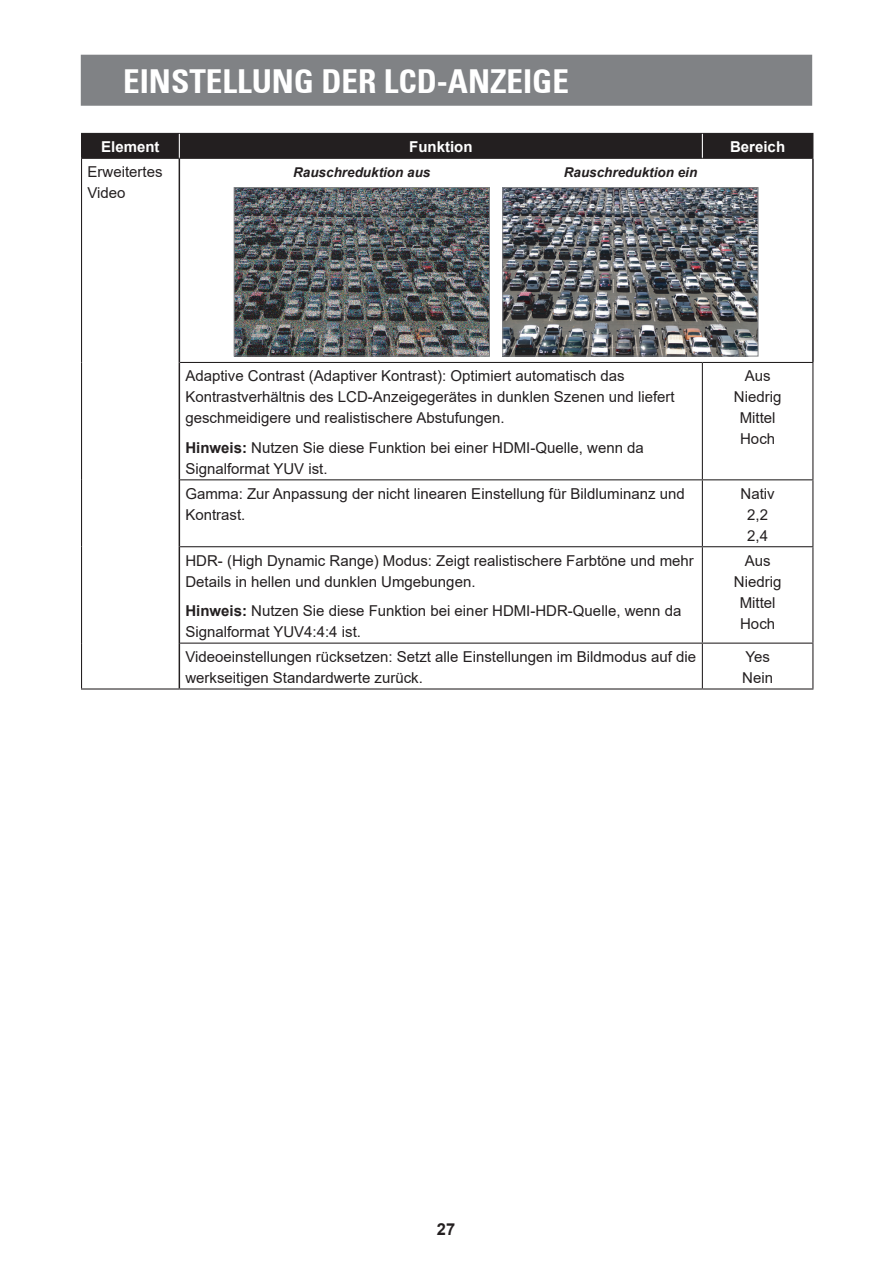
<style>
.page{position:relative;width:893px;height:1263px;background:#fff}
.page>*{position:absolute;margin:0;border:0;box-sizing:border-box;transform-origin:0 0}
.t1{font:700 condensed 33px "Univers 67";color:#fff}
.t2{font:700 16.5px "Arial";color:#231f20}
.t3{font:15px/21px "Arial";color:#231f20}
.t4{font:700 15px "Arial";color:#fff}
.t5{font:italic 700 13.5px "Arial";color:#231f20}
.s1{font-weight:700}
</style>
<div class="page">
<div style="left:81px;top:55px;width:731px;height:51px;background:#808285;border:2px solid #808285"></div>
<hr style="left:81px;top:158px;width:98px;height:1px;background:#231f20">
<hr style="left:81px;top:159px;width:1px;height:203px;background:#231f20">
<hr style="left:179px;top:158px;width:523px;height:1px;background:#231f20">
<hr style="left:702px;top:158px;width:111px;height:1px;background:#231f20">
<hr style="left:81px;top:362px;width:1px;height:118px;background:#231f20">
<hr style="left:180px;top:362px;width:522px;height:1px;background:#231f20">
<hr style="left:702px;top:362px;width:111px;height:1px;background:#231f20">
<hr style="left:702px;top:363px;width:1px;height:116px;background:#231f20">
<hr style="left:812px;top:363px;width:1px;height:116px;background:#231f20">
<hr style="left:81px;top:480px;width:1px;height:67px;background:#231f20">
<hr style="left:180px;top:479px;width:522px;height:1px;background:#231f20">
<hr style="left:702px;top:479px;width:111px;height:1px;background:#231f20">
<hr style="left:702px;top:480px;width:1px;height:66px;background:#231f20">
<hr style="left:812px;top:480px;width:1px;height:66px;background:#231f20">
<hr style="left:81px;top:547px;width:1px;height:96px;background:#231f20">
<hr style="left:180px;top:546px;width:522px;height:1px;background:#231f20">
<hr style="left:702px;top:546px;width:111px;height:1px;background:#231f20">
<hr style="left:702px;top:547px;width:1px;height:96px;background:#231f20">
<hr style="left:812px;top:547px;width:1px;height:96px;background:#231f20">
<hr style="left:81px;top:643px;width:1px;height:45px;background:#231f20">
<hr style="left:180px;top:643px;width:522px;height:1px;background:#231f20">
<hr style="left:702px;top:643px;width:111px;height:1px;background:#231f20">
<hr style="left:702px;top:644px;width:1px;height:44px;background:#231f20">
<hr style="left:812px;top:644px;width:1px;height:44px;background:#231f20">
<hr style="left:81px;top:688px;width:98px;height:1px;background:#231f20">
<hr style="left:179px;top:688px;width:523px;height:1px;background:#231f20">
<hr style="left:702px;top:688px;width:111px;height:1px;background:#231f20">
<hr style="left:179px;top:159px;width:1px;height:203px;background:#231f20">
<hr style="left:812px;top:159px;width:2px;height:203px;background:#231f20">
<hr style="left:179px;top:362px;width:1px;height:118px;background:#231f20">
<hr style="left:179px;top:480px;width:1px;height:67px;background:#231f20">
<hr style="left:179px;top:547px;width:1px;height:96px;background:#231f20">
<hr style="left:179px;top:643px;width:1px;height:45px;background:#231f20">
<div style="left:81px;top:133px;width:732px;height:25px;background:#231f20"></div>
<img style="left:236px;top:189px;width:252px;height:165px">
<div style="left:234px;top:187px;width:256px;height:169px;border:1px solid #808285"></div>
<img style="left:504px;top:189px;width:252px;height:165px">
<div style="left:502px;top:187px;width:256px;height:169px;border:1px solid #808285"></div>
<h1 class="t1" style="left:123px;top:61px;width:447px">EINSTELLUNG DER LCD-ANZEIGE</h1>
<p class="t4" style="left:101px;top:136px;width:60px">Element</p>
<p class="t4" style="left:409px;top:136px;width:65px">Funktion</p>
<p class="t4" style="left:730px;top:136px;width:57px">Bereich</p>
<p class="t3" style="left:88px;top:161px;width:77px">Erweitertes<br>Video</p>
<p class="t5" style="left:293px;top:163px;width:139px">Rauschreduktion aus</p>
<p class="t5" style="left:564px;top:163px;width:135px">Rauschreduktion ein</p>
<p class="t3" style="left:185px;top:365px;width:491px">Adaptive Contrast (Adaptiver Kontrast): Optimiert automatisch das<br>Kontrastverhältnis des LCD-Anzeigegerätes in dunklen Szenen und liefert geschmeidigere und realistischere Abstufungen.</p>
<p class="t3" style="left:185px;top:437px;width:460px"><span class="s1">Hinweis:</span> Nutzen Sie diese Funktion bei einer HDMI-Quelle, wenn da<br>Signalformat YUV ist.</p>
<p class="t3" style="left:734px;top:365px;width:49px;text-align:center">Aus<br>Niedrig<br>Mittel<br>Hoch</p>
<p class="t3" style="left:185px;top:483px;width:501px">Gamma: Zur Anpassung der nicht linearen Einstellung für Bildluminanz und<br>Kontrast.</p>
<p class="t3" style="left:741px;top:483px;width:36px;text-align:center">Nativ<br>2,2<br>2,4</p>
<p class="t3" style="left:185px;top:550px;width:510px">HDR- (High Dynamic Range) Modus: Zeigt realistischere Farbtöne und mehr<br>Details in hellen und dunklen Umgebungen.</p>
<p class="t3" style="left:185px;top:600px;width:497px"><span class="s1">Hinweis:</span> Nutzen Sie diese Funktion bei einer HDMI-HDR-Quelle, wenn da<br>Signalformat YUV4:4:4 ist.</p>
<p class="t3" style="left:734px;top:550px;width:49px;text-align:center">Aus<br>Niedrig<br>Mittel<br>Hoch</p>
<p class="t3" style="left:185px;top:646px;width:512px">Videoeinstellungen rücksetzen: Setzt alle Einstellungen im Bildmodus auf die werkseitigen Standardwerte zurück.</p>
<p class="t3" style="left:742px;top:646px;width:32px">Yes<br>Nein</p>
<p class="t2" style="left:437px;top:1217px;width:20px">27</p>
</div>
